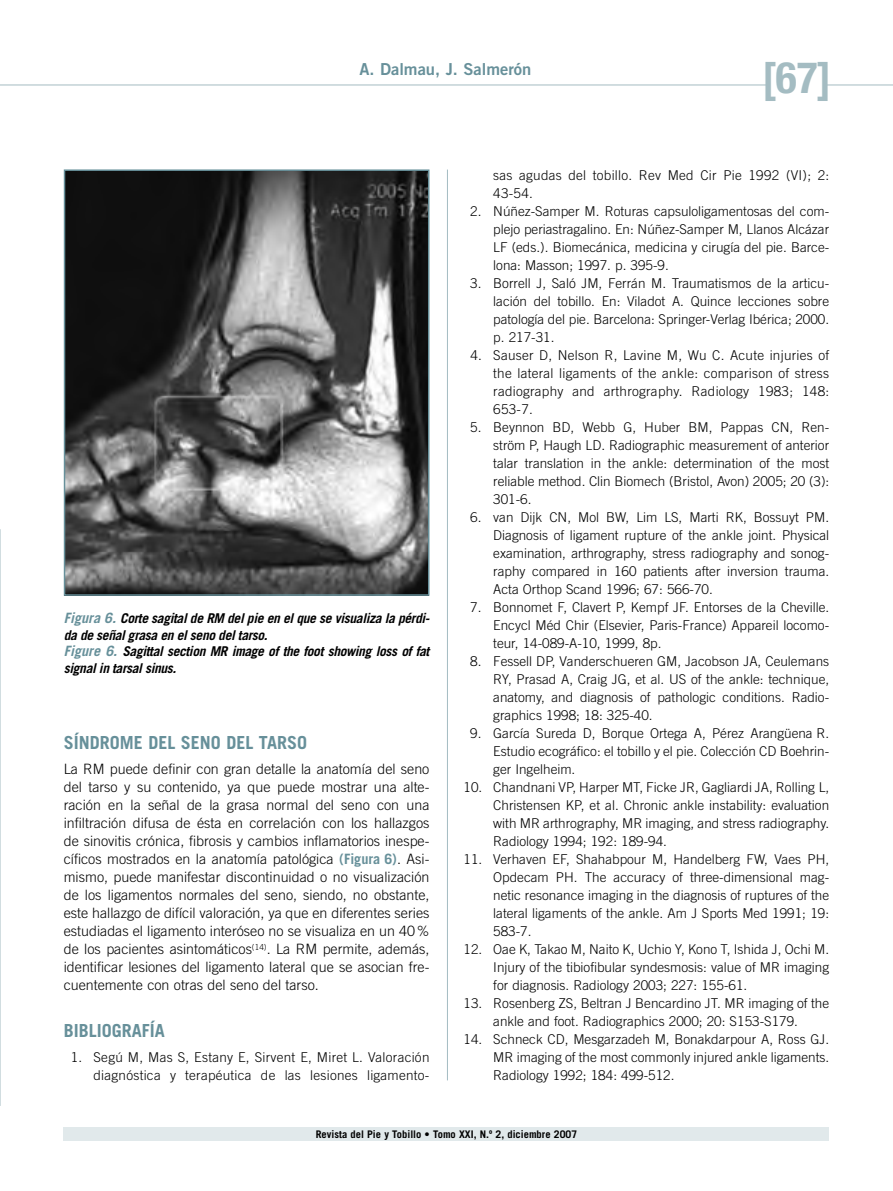
<style>
.page{position:relative;width:893px;height:1191px;background:#fff}
.page>*{position:absolute;margin:0;border:0;box-sizing:border-box;transform-origin:0 0}
.t1{font:700 condensed 43.5px "Helvetica Neue";color:#a4bcc2}
._04_01-Ladillo_1{font:700 18px "Trade Gothic";color:#67909a}
.t2{font:16.5px "Trade Gothic Bold Two";color:#67909a}
._05_02_Texto_general{font:300 14.25px/18px "Trade Gothic";color:#000;text-align:justify}
._06_01-Bibliografía{font:300 13.5px/18px "Trade Gothic";color:#000;text-align:justify}
._08_01-Pie_de_figura{font:italic 700 13.5px/16.5px "Trade Gothic";letter-spacing:-.025em;color:#000}
._06_01-Bibliografía-2{font:300 13.5px/18px "Trade Gothic";letter-spacing:.02em;color:#000;text-align:right}
.t3{font:700 10.5px "Trade Gothic";color:#000}
.s1{font-size:14.25px;color:#67909a}
.s2{font-weight:700;color:#67909a}
</style>
<div class="page">
<hr style="left:0;top:529px;width:1px;height:577px;background:#a4bcc2">
<hr style="left:0;top:85px;width:770px;height:1px;background:#a4bcc2">
<hr style="left:826px;top:85px;width:67px;height:1px;background:#a4bcc2">
<div style="left:64px;top:1127px;width:765px;height:13px;background:#e1e9eb"></div>
<hr style="left:447px;top:170px;width:1px;height:910px;background:#a4bcc2">
<img style="left:67px;top:172px;width:359px;height:421px">
<div style="left:64px;top:169px;width:365px;height:427px;border:2px solid #67909a"></div>
<p class="t2" style="left:359px;top:59px;width:173px">A. Dalmau, J. Salmerón</p>
<h1 class="t1" style="left:762px;top:51px;width:71px">[67]</h1>
<p class="_08_01-Pie_de_figura" style="left:64px;top:610px;width:366px"><span class="s1">Figura 6.</span> Corte sagital de RM del pie en el que se visualiza la pérdi&shy;da de señal grasa en el seno del tarso.</p>
<p class="_08_01-Pie_de_figura" style="left:64px;top:643px;width:367px"><span class="s1">Figure 6.</span> Sagittal section MR image of the foot showing loss of fat signal in tarsal sinus.</p>
<p class="_04_01-Ladillo_1" style="left:64px;top:731px;width:245px">SÍNDROME DEL SENO DEL TARSO</p>
<p class="_05_02_Texto_general" style="left:64px;top:760px;width:367px">La RM puede definir con gran detalle la anatomía del seno del tarso y su contenido, ya que puede mostrar una alte&shy;ración en la señal de la grasa normal del seno con una infiltración difusa de ésta en correlación con los hallazgos de sinovitis crónica, fibrosis y cambios inflamatorios inespe&shy;cíficos mostrados en la anatomía patológica <span class="s2">(Figura 6)</span>. Asi&shy;mismo, puede manifestar discontinuidad o no visualización de los ligamentos normales del seno, siendo, no obstante, este hallazgo de difícil valoración, ya que en diferentes series estudiadas el ligamento interóseo no se visualiza en un 40 % de los pacientes asintomáticos<sup>(14)</sup>. La RM permite, además, identificar lesiones del ligamento lateral que se asocian fre&shy;cuentemente con otras del seno del tarso.</p>
<p class="_04_01-Ladillo_1" style="left:64px;top:1019px;width:103px">BIBLIOGRAFÍA</p>
<p class="_06_01-Bibliografía-2" style="left:71px;top:1048px;width:360px">1. Segú M, Mas S, Estany E, Sirvent E, Miret L. Valoración diagnóstica y terapéutica de las lesiones ligamento-</p>
<p class="_06_01-Bibliografía-2" style="left:493px;top:166px;width:337px;text-align:left">sas agudas del tobillo. Rev Med Cir Pie 1992 (VI); 2:<br>43-54.</p>
<p class="_06_01-Bibliografía" style="left:493px;top:202px;width:337px;text-indent:-23px">2. Núñez-Samper M. Roturas capsuloligamentosas del com&shy;plejo periastragalino. En: Núñez-Samper M, Llanos Alcázar LF (eds.). Biomecánica, medicina y cirugía del pie. Barce&shy;lona: Masson; 1997. p. 395-9.</p>
<p class="_06_01-Bibliografía" style="left:493px;top:274px;width:337px;text-indent:-23px">3. Borrell J, Saló JM, Ferrán M. Traumatismos de la articu&shy;lación del tobillo. En: Viladot A. Quince lecciones sobre patología del pie. Barcelona: Springer-Verlag Ibérica; 2000. p. 217-31.</p>
<p class="_06_01-Bibliografía" style="left:493px;top:346px;width:337px;text-indent:-23px">4. Sauser D, Nelson R, Lavine M, Wu C. Acute injuries of the lateral ligaments of the ankle: comparison of stress radiography and arthrography. Radiology 1983; 148:<br>653-7.</p>
<p class="_06_01-Bibliografía" style="left:493px;top:418px;width:337px;text-indent:-23px">5. Beynnon BD, Webb G, Huber BM, Pappas CN, Ren&shy;ström P, Haugh LD. Radiographic measurement of anterior talar translation in the ankle: determination of the most reliable method. Clin Biomech (Bristol, Avon) 2005; 20 (3):<br>301-6.</p>
<p class="_06_01-Bibliografía" style="left:493px;top:508px;width:337px;text-indent:-23px">6. van Dijk CN, Mol BW, Lim LS, Marti RK, Bossuyt PM.<br>Diagnosis of ligament rupture of the ankle joint. Physical examination, arthrography, stress radiography and sonog&shy;raphy compared in 160 patients after inversion trauma.<br>Acta Orthop Scand 1996; 67: 566-70.</p>
<p class="_06_01-Bibliografía" style="left:493px;top:598px;width:337px;text-indent:-23px">7. Bonnomet F, Clavert P, Kempf JF. Entorses de la Cheville.<br>Encycl Méd Chir (Elsevier, Paris-France) Appareil locomo&shy;teur, 14-089-A-10, 1999, 8p.</p>
<p class="_06_01-Bibliografía" style="left:493px;top:652px;width:337px;text-indent:-23px">8. Fessell DP, Vanderschueren GM, Jacobson JA, Ceulemans RY, Prasad A, Craig JG, et al. US of the ankle: technique, anatomy, and diagnosis of pathologic conditions. Radio&shy;graphics 1998; 18: 325-40.</p>
<p class="_06_01-Bibliografía" style="left:493px;top:724px;width:337px;text-indent:-23px">9. García Sureda D, Borque Ortega A, Pérez Arangüena R.<br>Estudio ecográfico: el tobillo y el pie. Colección CD Boehrin&shy;ger Ingelheim.</p>
<p class="_06_01-Bibliografía" style="left:493px;top:778px;width:337px;text-indent:-30px">10. Chandnani VP, Harper MT, Ficke JR, Gagliardi JA, Rolling L, Christensen KP, et al. Chronic ankle instability: evaluation with MR arthrography, MR imaging, and stress radiography.<br>Radiology 1994; 192: 189-94.</p>
<p class="_06_01-Bibliografía" style="left:493px;top:850px;width:337px;text-indent:-30px">11. Verhaven EF, Shahabpour M, Handelberg FW, Vaes PH, Opdecam PH. The accuracy of three-dimensional mag&shy;netic resonance imaging in the diagnosis of ruptures of the lateral ligaments of the ankle. Am J Sports Med 1991; 19:<br>583-7.</p>
<p class="_06_01-Bibliografía" style="left:493px;top:940px;width:337px;text-indent:-30px">12. Oae K, Takao M, Naito K, Uchio Y, Kono T, Ishida J, Ochi M.<br>Injury of the tibiofibular syndesmosis: value of MR imaging for diagnosis. Radiology 2003; 227: 155-61.</p>
<p class="_06_01-Bibliografía" style="left:463px;top:994px;width:367px;text-align:center">13. Rosenberg ZS, Beltran J Bencardino JT. MR imaging of the ankle and foot. Radiographics 2000; 20: S153-S179.</p>
<p class="_06_01-Bibliografía" style="left:493px;top:1030px;width:337px;text-indent:-30px">14. Schneck CD, Mesgarzadeh M, Bonakdarpour A, Ross GJ.<br>MR imaging of the most commonly injured ankle ligaments.<br>Radiology 1992; 184: 499-512.</p>
<p class="t3" style="left:316px;top:1127px;width:263px">Revista del Pie y Tobillo • Tomo XXI, N.º 2, diciembre 2007</p>
</div>
